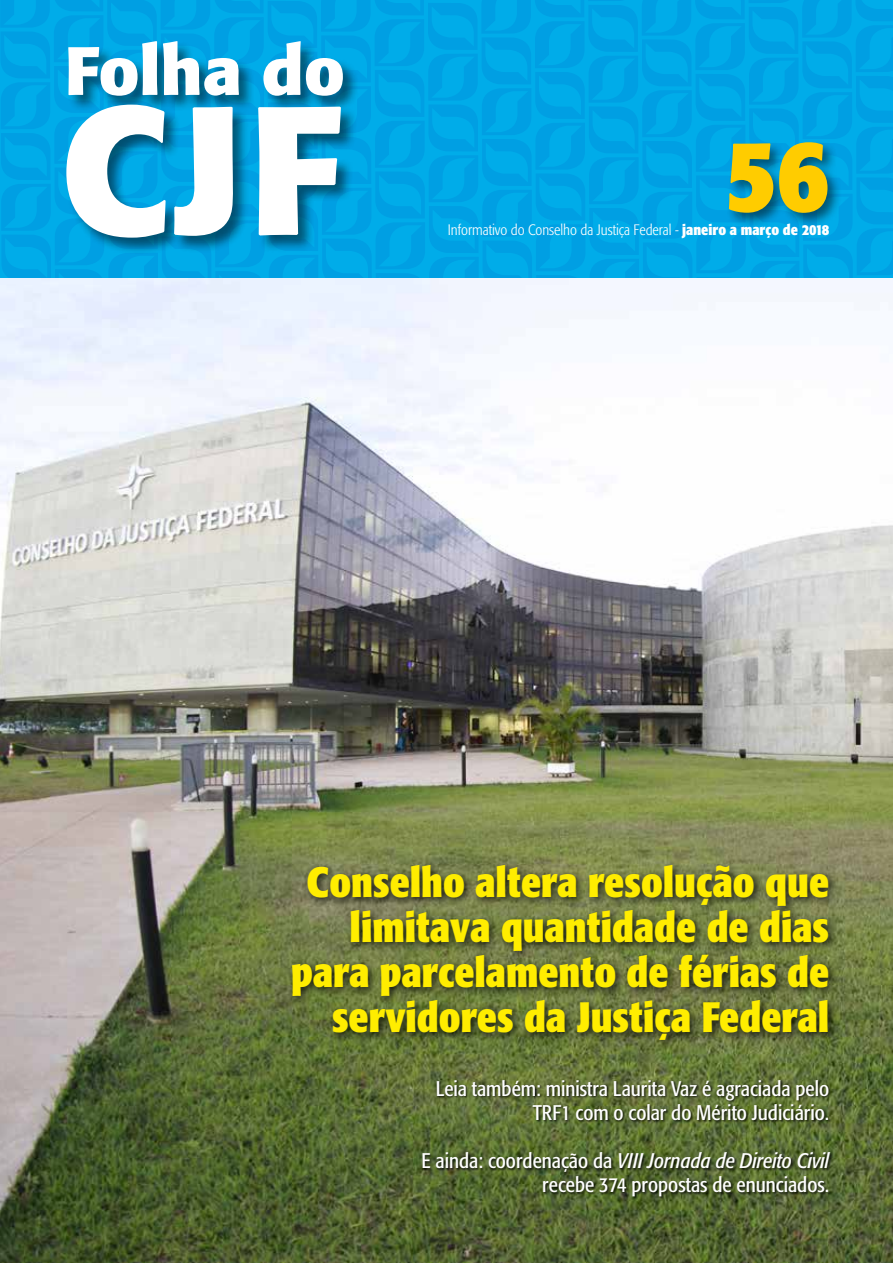
<style>
.page{position:relative;width:893px;height:1263px;background:#fff}
.page>*{position:absolute;margin:0;border:0;box-sizing:border-box;transform-origin:0 0}
.t1{font:700 180.75px "Formata";color:#fff}
.t2{font:700 condensed 105px "Formata";color:#fc0}
.t3{font:700 67.5px "Formata";color:#fff}
.t4{font:700 condensed 42px/45px "Formata";color:#ffed00;text-align:right}
.t5{font:condensed 21px/24px "Formata";color:#fff;text-align:right}
.t6{font:300 condensed 15px "Formata";color:#fff}
.s1{font-weight:700}
.s2{font-style:italic}
</style>
<div class="page">
<div style="left:2px;top:0;width:891px;height:279px;background:#00a7e7"></div>
<img style="left:0;top:279px;width:893px;height:984px">
<div style="left:422px;top:1079px;width:412px;height:121px;background:#000;opacity:.75"></div>
<div style="left:287px;top:860px;width:552px;height:191px;background:#000;opacity:.75"></div>
<div style="left:66px;top:41px;width:295px;height:214px;background:#000;opacity:.5"></div>
<div style="left:726px;top:139px;width:116px;height:89px;background:#000;opacity:.5"></div>
<h3 class="t3" style="left:65px;top:29px;width:281px">Folha do</h3>
<h1 class="t1" style="left:61px;top:58px;width:284px">CJF</h1>
<h2 class="t2" style="left:724px;top:109px;width:106px">56</h2>
<p class="t6" style="left:448px;top:221px;width:383px">Informativo do Conselho da Justiça Federal - <span class="s1">janeiro a março de 2018</span></p>
<h3 class="t4" style="left:291px;top:859px;width:539px">Conselho altera resolução que limitava quantidade de dias para parcelamento de férias de servidores da Justiça Federal</h3>
<p class="t5" style="left:436px;top:1077px;width:395px">Leia também: ministra Laurita Vaz é agraciada pelo<br>TRF1 com o colar do Mérito Judiciário.</p>
<p class="t5" style="left:422px;top:1149px;width:409px">E ainda: coordenação da <span class="s2">VIII Jornada de Direito Civil </span>recebe 374 propostas de enunciados.</p>
</div>
